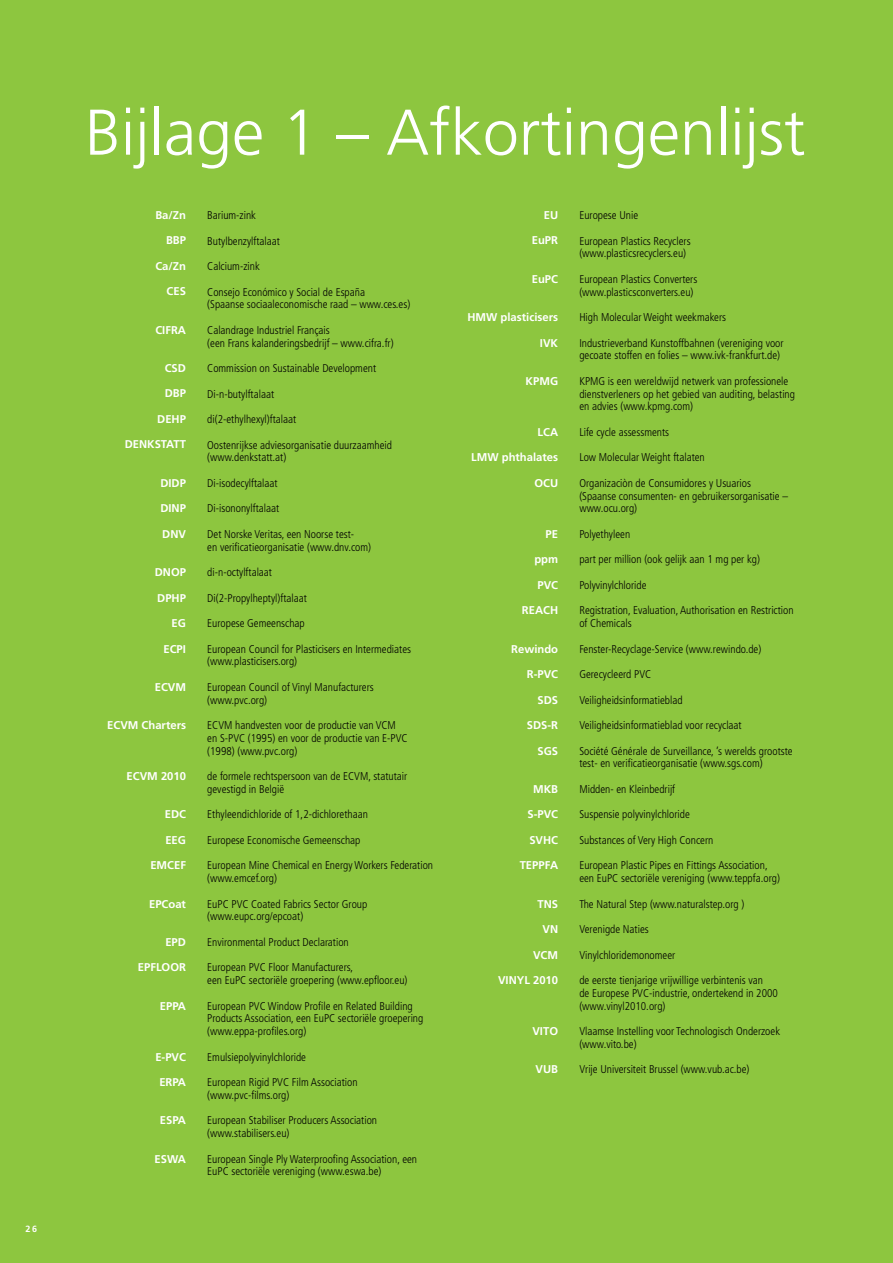
<style>
.page{position:relative;width:893px;height:1263px;background:#8dc63f}
.page>*{position:absolute;margin:0;border:0;box-sizing:border-box;transform-origin:0 0}
.t1{font:300 64.5px "Frutiger LT Std";color:#fff}
.t2{font:300 condensed 11.25px/12.8px "Frutiger LT Std";color:#000}
.t3{font:700 11.25px "Frutiger LT Std";color:#fff}
.t4{font:700 9px "Frutiger LT Std";color:#fff}
</style>
<div class="page">
<p class="t4" style="left:26px;top:1223px;width:13px">26</p>
<h1 class="t1" style="left:85px;top:96px;width:722px">Bijlage 1 – Afkortingenlijst</h1>
<p class="t3" style="left:155px;top:208px;width:32px">Ba/Zn</p>
<p class="t3" style="left:166px;top:234px;width:22px">BBP</p>
<p class="t3" style="left:155px;top:259px;width:32px">Ca/Zn</p>
<p class="t3" style="left:167px;top:285px;width:21px">CES</p>
<p class="t3" style="left:155px;top:323px;width:32px">CIFRA</p>
<p class="t3" style="left:165px;top:361px;width:23px">CSD</p>
<p class="t3" style="left:165px;top:387px;width:23px">DBP</p>
<p class="t3" style="left:157px;top:412px;width:30px">DEHP</p>
<p class="t3" style="left:125px;top:438px;width:63px">DENKSTATT</p>
<p class="t3" style="left:160px;top:476px;width:27px">DIDP</p>
<p class="t3" style="left:160px;top:502px;width:27px">DINP</p>
<p class="t3" style="left:162px;top:527px;width:25px">DNV</p>
<p class="t3" style="left:155px;top:565px;width:33px">DNOP</p>
<p class="t3" style="left:157px;top:591px;width:30px">DPHP</p>
<p class="t3" style="left:172px;top:616px;width:16px">EG</p>
<p class="t3" style="left:164px;top:642px;width:24px">ECPI</p>
<p class="t3" style="left:155px;top:680px;width:33px">ECVM</p>
<p class="t3" style="left:107px;top:718px;width:80px">ECVM Charters</p>
<p class="t3" style="left:127px;top:769px;width:61px">ECVM 2010</p>
<p class="t3" style="left:165px;top:808px;width:23px">EDC</p>
<p class="t3" style="left:165px;top:833px;width:22px">EEG</p>
<p class="t3" style="left:150px;top:859px;width:37px">EMCEF</p>
<p class="t3" style="left:149px;top:897px;width:38px">EPCoat</p>
<p class="t3" style="left:165px;top:935px;width:22px">EPD</p>
<p class="t3" style="left:138px;top:961px;width:50px">EPFLOOR</p>
<p class="t3" style="left:160px;top:999px;width:28px">EPPA</p>
<p class="t3" style="left:155px;top:1050px;width:32px">E-PVC</p>
<p class="t3" style="left:159px;top:1075px;width:28px">ERPA</p>
<p class="t3" style="left:160px;top:1114px;width:28px">ESPA</p>
<p class="t3" style="left:155px;top:1152px;width:33px">ESWA</p>
<p class="t2" style="left:207px;top:209px;width:50px">Barium-zink</p>
<p class="t2" style="left:207px;top:234px;width:74px">Butylbenzylftalaat</p>
<p class="t2" style="left:207px;top:260px;width:54px">Calcium-zink</p>
<p class="t2" style="left:207px;top:285px;width:205px">Consejo Económico y Social de España<br>(Spaanse sociaaleconomische raad – www.ces.es)</p>
<p class="t2" style="left:207px;top:324px;width:188px">Calandrage Industriel Français<br>(een Frans kalanderingsbedrijf – www.cifra.fr)</p>
<p class="t2" style="left:207px;top:362px;width:170px">Commission on Sustainable Development</p>
<p class="t2" style="left:207px;top:387px;width:68px">Di-n-butylftalaat</p>
<p class="t2" style="left:207px;top:413px;width:90px">di(2-ethylhexyl)ftalaat</p>
<p class="t2" style="left:207px;top:438px;width:186px">Oostenrijkse adviesorganisatie duurzaamheid (www.denkstatt.at)</p>
<p class="t2" style="left:207px;top:477px;width:72px">Di-isodecylftalaat</p>
<p class="t2" style="left:207px;top:502px;width:73px">Di-isononylftalaat</p>
<p class="t2" style="left:207px;top:528px;width:165px">Det Norske Veritas, een Noorse test-<br>en verificatieorganisatie (www.dnv.com)</p>
<p class="t2" style="left:207px;top:566px;width:66px">di-n-octylftalaat</p>
<p class="t2" style="left:207px;top:591px;width:101px">Di(2-Propylheptyl)ftalaat</p>
<p class="t2" style="left:207px;top:617px;width:99px">Europese Gemeenschap</p>
<p class="t2" style="left:207px;top:642px;width:205px">European Council for Plasticisers en Intermediates (www.plasticisers.org)</p>
<p class="t2" style="left:207px;top:681px;width:168px">European Council of Vinyl Manufacturers (www.pvc.org)</p>
<p class="t2" style="left:207px;top:719px;width:202px">ECVM handvesten voor de productie van VCM en S-PVC (1995) en voor de productie van E-PVC (1998) (www.pvc.org)</p>
<p class="t2" style="left:207px;top:770px;width:202px">de formele rechtspersoon van de ECVM, statutair gevestigd in België</p>
<p class="t2" style="left:207px;top:808px;width:162px">Ethyleendichloride of 1,2-dichlorethaan</p>
<p class="t2" style="left:207px;top:834px;width:155px">Europese Economische Gemeenschap</p>
<p class="t2" style="left:207px;top:859px;width:227px">European Mine Chemical en Energy Workers Federation (www.emcef.org)</p>
<p class="t2" style="left:207px;top:897px;width:161px">EuPC PVC Coated Fabrics Sector Group (www.eupc.org/epcoat)</p>
<p class="t2" style="left:207px;top:936px;width:143px">Environmental Product Declaration</p>
<p class="t2" style="left:207px;top:961px;width:202px">European PVC Floor Manufacturers,<br>een EuPC sectoriële groepering (www.epfloor.eu)</p>
<p class="t2" style="left:207px;top:999px;width:218px">European PVC Window Profile en Related Building<br>Products Association, een EuPC sectoriële groepering (www.eppa-profiles.org)</p>
<p class="t2" style="left:207px;top:1050px;width:100px">Emulsiepolyvinylchloride</p>
<p class="t2" style="left:207px;top:1076px;width:152px">European Rigid PVC Film Association (www.pvc-films.org)</p>
<p class="t2" style="left:207px;top:1114px;width:171px">European Stabiliser Producers Association (www.stabilisers.eu)</p>
<p class="t2" style="left:207px;top:1152px;width:211px">European Single Ply Waterproofing Association, een<br>EuPC sectoriële vereniging (www.eswa.be)</p>
<p class="t3" style="left:544px;top:208px;width:16px">EU</p>
<p class="t3" style="left:532px;top:234px;width:28px">EuPR</p>
<p class="t3" style="left:532px;top:272px;width:28px">EuPC</p>
<p class="t3" style="left:467px;top:310px;width:92px">HMW plasticisers</p>
<p class="t3" style="left:540px;top:336px;width:20px">IVK</p>
<p class="t3" style="left:526px;top:374px;width:34px">KPMG</p>
<p class="t3" style="left:537px;top:425px;width:22px">LCA</p>
<p class="t3" style="left:471px;top:451px;width:88px">LMW phthalates</p>
<p class="t3" style="left:534px;top:476px;width:25px">OCU</p>
<p class="t3" style="left:546px;top:527px;width:14px">PE</p>
<p class="t3" style="left:534px;top:553px;width:25px">ppm</p>
<p class="t3" style="left:537px;top:578px;width:22px">PVC</p>
<p class="t3" style="left:522px;top:604px;width:38px">REACH</p>
<p class="t3" style="left:511px;top:642px;width:48px">Rewindo</p>
<p class="t3" style="left:527px;top:667px;width:33px">R-PVC</p>
<p class="t3" style="left:537px;top:693px;width:22px">SDS</p>
<p class="t3" style="left:527px;top:718px;width:33px">SDS-R</p>
<p class="t3" style="left:537px;top:744px;width:22px">SGS</p>
<p class="t3" style="left:533px;top:782px;width:26px">MKB</p>
<p class="t3" style="left:527px;top:808px;width:32px">S-PVC</p>
<p class="t3" style="left:529px;top:833px;width:30px">SVHC</p>
<p class="t3" style="left:520px;top:859px;width:40px">TEPPFA</p>
<p class="t3" style="left:537px;top:897px;width:22px">TNS</p>
<p class="t3" style="left:542px;top:922px;width:17px">VN</p>
<p class="t3" style="left:533px;top:948px;width:26px">VCM</p>
<p class="t3" style="left:498px;top:973px;width:62px">VINYL 2010</p>
<p class="t3" style="left:532px;top:1024px;width:27px">VITO</p>
<p class="t3" style="left:536px;top:1063px;width:24px">VUB</p>
<p class="t2" style="left:579px;top:209px;width:60px">Europese Unie</p>
<p class="t2" style="left:579px;top:234px;width:113px">European Plastics Recyclers (www.plasticsrecyclers.eu)</p>
<p class="t2" style="left:579px;top:273px;width:119px">European Plastics Converters (www.plasticsconverters.eu)</p>
<p class="t2" style="left:579px;top:311px;width:148px">High Molecular Weight weekmakers</p>
<p class="t2" style="left:579px;top:336px;width:206px">Industrieverband Kunstoffbahnen (vereniging voor gecoate stoffen en folies – www.ivk-frankfurt.de)</p>
<p class="t2" style="left:579px;top:375px;width:217px">KPMG is een wereldwijd netwerk van professionele dienstverleners op het gebied van auditing, belasting en advies (www.kpmg.com)</p>
<p class="t2" style="left:579px;top:426px;width:91px">Life cycle assessments</p>
<p class="t2" style="left:579px;top:451px;width:127px">Low Molecular Weight ftalaten</p>
<p class="t2" style="left:579px;top:477px;width:210px">Organizaciòn de Consumidores y Usuarios (Spaanse consumenten- en gebruikersorganisatie – www.ocu.org)</p>
<p class="t2" style="left:579px;top:528px;width:52px">Polyethyleen</p>
<p class="t2" style="left:579px;top:553px;width:182px">part per million (ook gelijk aan 1 mg per kg)</p>
<p class="t2" style="left:579px;top:579px;width:69px">Polyvinylchloride</p>
<p class="t2" style="left:579px;top:604px;width:216px">Registration, Evaluation, Authorisation en Restriction of Chemicals</p>
<p class="t2" style="left:579px;top:642px;width:183px">Fenster-Recyclage-Service (www.rewindo.de)</p>
<p class="t2" style="left:579px;top:668px;width:73px">Gerecycleerd PVC</p>
<p class="t2" style="left:579px;top:693px;width:105px">Veiligheidsinformatieblad</p>
<p class="t2" style="left:579px;top:719px;width:164px">Veiligheidsinformatieblad voor recyclaat</p>
<p class="t2" style="left:579px;top:744px;width:215px">Société Générale de Surveillance, ’s werelds grootste test- en verificatieorganisatie (www.sgs.com)</p>
<p class="t2" style="left:579px;top:783px;width:97px">Midden- en Kleinbedrijf</p>
<p class="t2" style="left:579px;top:808px;width:112px">Suspensie polyvinylchloride</p>
<p class="t2" style="left:579px;top:834px;width:135px">Substances of Very High Concern</p>
<p class="t2" style="left:579px;top:859px;width:202px">European Plastic Pipes en Fittings Association, een EuPC sectoriële vereniging (www.teppfa.org)</p>
<p class="t2" style="left:579px;top:897px;width:166px">The Natural Step (www.naturalstep.org )</p>
<p class="t2" style="left:579px;top:923px;width:71px">Verenigde Naties</p>
<p class="t2" style="left:579px;top:949px;width:97px">Vinylchloridemonomeer</p>
<p class="t2" style="left:579px;top:974px;width:200px">de eerste tienjarige vrijwillige verbintenis van<br>de Europese PVC-industrie, ondertekend in 2000 (www.vinyl2010.org)</p>
<p class="t2" style="left:579px;top:1025px;width:202px">Vlaamse Instelling voor Technologisch Onderzoek (www.vito.be)</p>
<p class="t2" style="left:579px;top:1063px;width:172px">Vrije Universiteit Brussel (www.vub.ac.be)</p>
</div>
